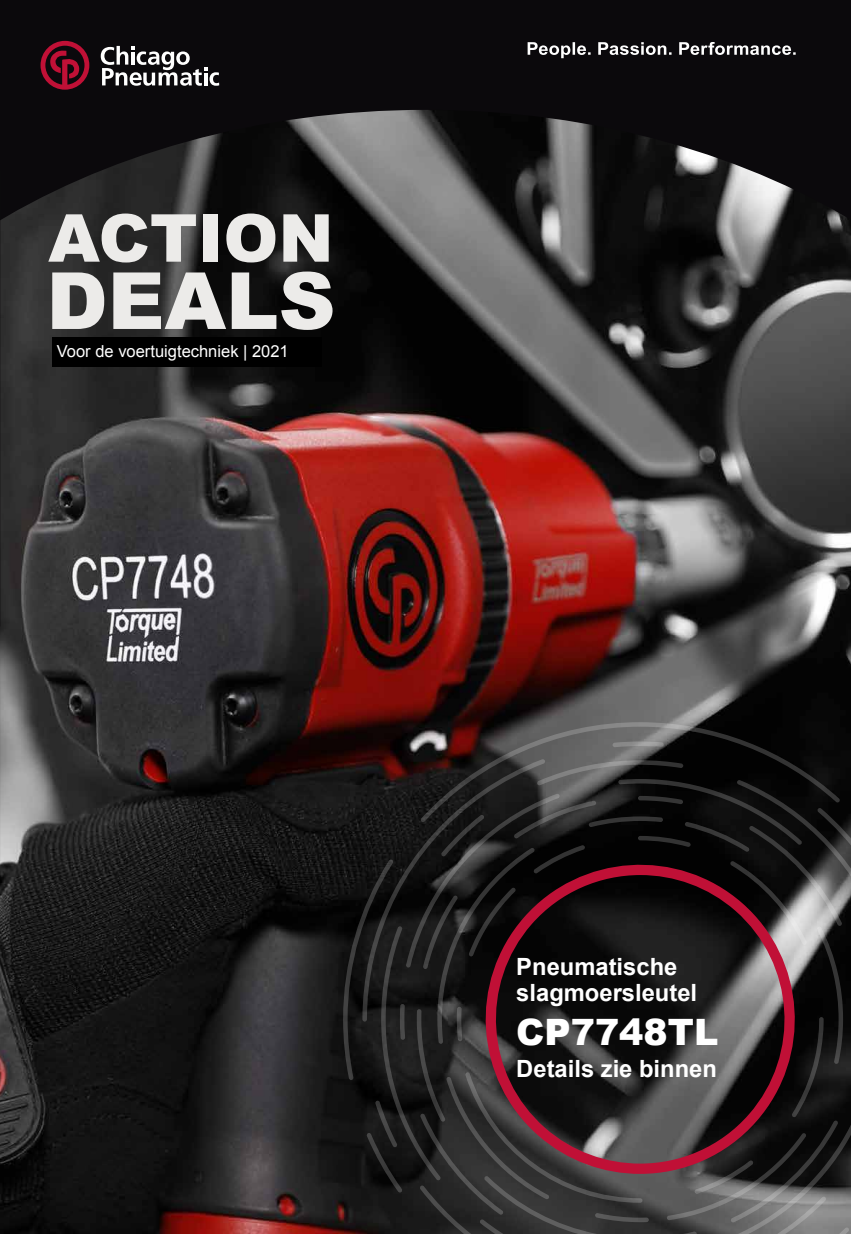
<style>
.page{position:relative;width:851px;height:1234px;background:#fff}
.page>*{position:absolute;margin:0;border:0;box-sizing:border-box;transform-origin:0 0}
.t1{font:900 78.9px "Arial";color:#ecebe9}
.t2{font:900 66.15px "Arial";color:#ecebe9}
.t3{font:900 36.3px "Arial";color:#fff}
.t4{font:700 23.7px/26.5px "Arial";color:#fff}
.t5{font:16.5px "Arial";color:#fff}
</style>
<div class="page">
<img style="left:0;top:230px;width:850px;height:1003px">
<svg style="left:0;top:0;width:850px;height:230px;background:#201f21"></svg>
<svg style="left:101px;top:46px;width:118px;height:40px"></svg>
<svg style="left:41px;top:41px;width:48px;height:49px;background:#5e0c1f"></svg>
<svg style="left:527px;top:42px;width:268px;height:16px"></svg>
<svg style="left:0;top:167px;width:1px;height:768px"></svg>
<div style="left:52px;top:337px;width:269px;height:29px;background:#000"></div>
<svg style="left:343px;top:722px;width:507px;height:511px;background:#2b2a2a"></svg>
<svg style="left:467px;top:846px;width:345px;height:327px;background:#352529"></svg>
<h2 class="t2" style="left:48px;top:190px;width:287px">ACTION</h2>
<h1 class="t1" style="left:46px;top:243px;width:291px">DEALS</h1>
<p class="t5" style="left:57px;top:340px;width:233px">Voor de voertuigtechniek | 2021</p>
<p class="t4" style="left:516px;top:953px;width:182px">Pneumatische slagmoersleutel</p>
<h3 class="t3" style="left:516px;top:1004px;width:203px">CP7748TL</h3>
<p class="t4" style="left:516px;top:1055px;width:202px">Details zie binnen</p>
</div>
